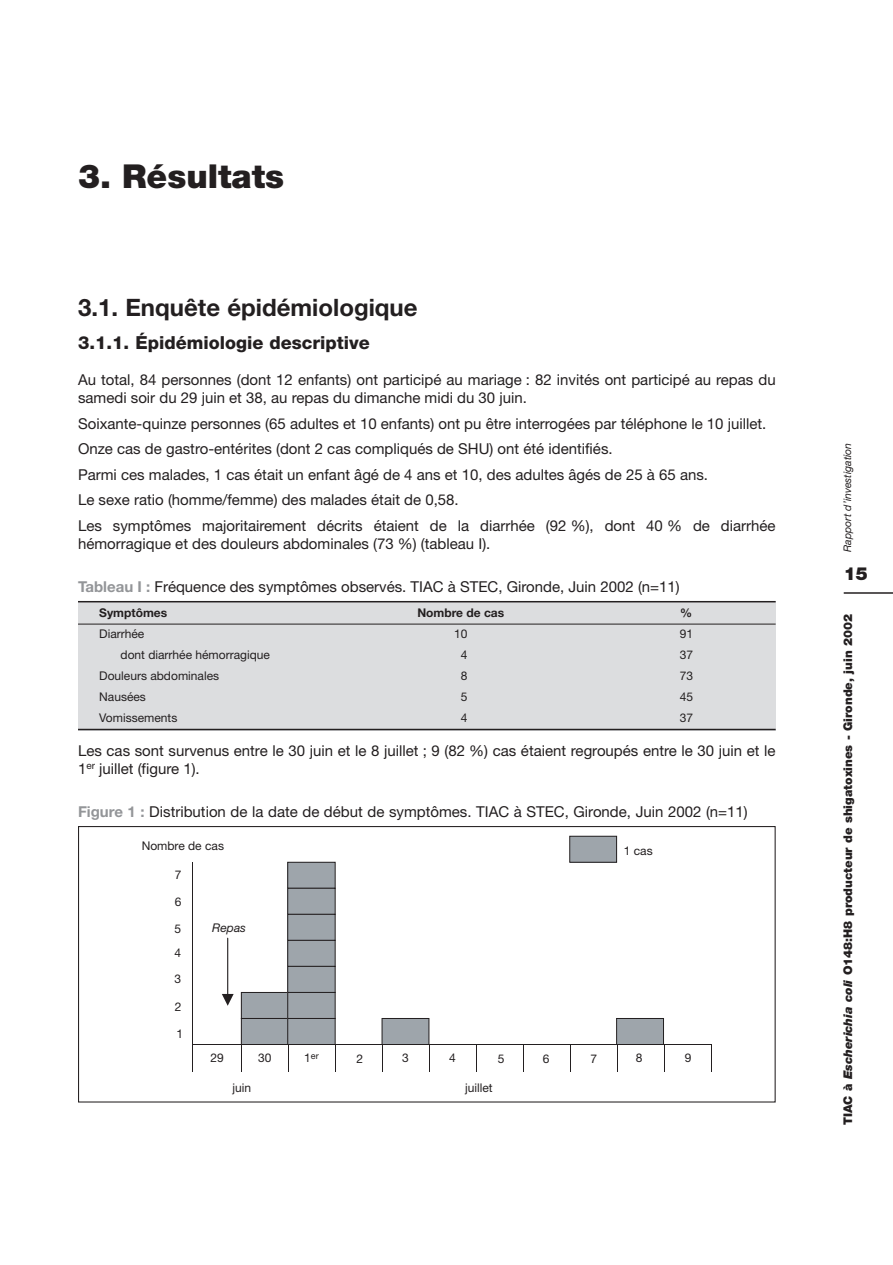
<style>
.page{position:relative;width:893px;height:1265px;background:#fff}
.page>*{position:absolute;margin:0;border:0;box-sizing:border-box;transform-origin:0 0}
.t1{font:900 33px "Helvetica Neue";color:#231f20}
.t2{font:700 24px "Helvetica Neue";color:#231f20}
.t3{font:800 18px "Helvetica Neue";color:#231f20}
.t4{font:900 18px "Helvetica Neue";color:#231f20}
.t5{font:15px/25.5px "Helvetica Neue";color:#231f20}
.t6{font:12px/25.2px "Helvetica Neue";color:#231f20;text-align:justify}
.t7{font:900 12px "Helvetica Neue";color:#231f20}
.t8{font:700 12px "Helvetica Neue";color:#231f20}
.t9{font:italic 12px "Helvetica Neue";color:#231f20}
.t10{font:italic 10.5px "Helvetica Neue";color:#231f20}
.t11{font:9px "Helvetica Neue";color:#231f20}
.s1{font-weight:700;color:#939598}
.s2{font-size:12px}
.s3{font-style:italic}
</style>
<div class="page">
<svg style="left:78px;top:592px;width:815px;height:511px"></svg>
<h1 class="t1" style="left:78px;top:165px;width:207px">3. Résultats</h1>
<h2 class="t2" style="left:78px;top:299px;width:341px">3.1. Enquête épidémiologique</h2>
<p class="t3" style="left:78px;top:336px;width:293px">3.1.1. Épidémiologie descriptive</p>
<p class="t5" style="left:78px;top:372px;width:699px;line-height:18px">Au total, 84 personnes (dont 12 enfants) ont participé au mariage : 82 invités ont participé au repas du samedi soir du 29 juin et 38, au repas du dimanche midi du 30 juin.</p>
<p class="t5" style="left:78px;top:412px;width:699px">Soixante-quinze personnes (65 adultes et 10 enfants) ont pu être interrogées par téléphone le 10 juillet.<br>Onze cas de gastro-entérites (dont 2 cas compliqués de SHU) ont été identifiés.<br>Parmi ces malades, 1 cas était un enfant âgé de 4 ans et 10, des adultes âgés de 25 à 65 ans.<br>Le sexe ratio (homme/femme) des malades était de 0,58.<br>Les symptômes majoritairement décrits étaient de la diarrhée (92 %), dont 40 % de diarrhée</p>
<p class="t5" style="left:78px;top:532px;width:414px">hémorragique et des douleurs abdominales (73 %) (tableau I).</p>
<p class="t5" style="left:78px;top:575px;width:603px"><span class="s1">Tableau I :</span> Fréquence des symptômes observés. TIAC à STEC, Gironde, Juin 2002 (n=11)</p>
<p class="t8" style="left:99px;top:609px;width:69px">Symptômes</p>
<p class="t8" style="left:417px;top:609px;width:88px">Nombre de cas</p>
<p class="t8" style="left:680px;top:609px;width:13px">%</p>
<p class="t6" style="left:99px;top:622px;width:47px">Diarrhée</p>
<p class="t6" style="left:454px;top:622px;width:15px">10</p>
<p class="t6" style="left:679px;top:622px;width:15px">91</p>
<p class="t6" style="left:121px;top:643px;width:151px">dont diarrhée hémorragique</p>
<p class="t6" style="left:461px;top:643px;width:8px">4</p>
<p class="t6" style="left:679px;top:643px;width:15px">37</p>
<p class="t6" style="left:99px;top:664px;width:121px">Douleurs abdominales</p>
<p class="t6" style="left:461px;top:664px;width:8px">8</p>
<p class="t6" style="left:679px;top:664px;width:15px">73</p>
<p class="t6" style="left:99px;top:685px;width:48px">Nausées</p>
<p class="t6" style="left:461px;top:685px;width:8px">5</p>
<p class="t6" style="left:679px;top:685px;width:15px">45</p>
<p class="t6" style="left:99px;top:706px;width:80px">Vomissements</p>
<p class="t6" style="left:461px;top:706px;width:8px">4</p>
<p class="t6" style="left:679px;top:706px;width:15px">37</p>
<p class="t5" style="left:78px;top:743px;width:699px;line-height:18px">Les cas sont survenus entre le 30 juin et le 8 juillet ; 9 (82 %) cas étaient regroupés entre le 30 juin et le<br>1<sup>er</sup> juillet (figure 1).</p>
<p class="t5" style="left:78px;top:800px;width:671px"><span class="s1">Figure 1 :</span> Distribution de la date de début de symptômes. TIAC à STEC, Gironde, Juin 2002 (n=11)</p>
<p class="t6" style="left:142px;top:834px;width:84px">Nombre de cas</p>
<p class="t6" style="left:175px;top:863px;width:8px">7</p>
<p class="t6" style="left:175px;top:890px;width:8px">6</p>
<p class="t6" style="left:174px;top:917px;width:8px">5<br>4<br>3</p>
<p class="t6" style="left:175px;top:995px;width:8px">2</p>
<p class="t6" style="left:177px;top:1022px;width:8px">1</p>
<p class="t6" style="left:211px;top:1046px;width:15px">29</p>
<p class="t6" style="left:258px;top:1046px;width:15px">30</p>
<p class="t11" style="left:304px;top:1053px;width:16px"><span class="s2">1</span>er</p>
<p class="t6" style="left:356px;top:1047px;width:8px">2</p>
<p class="t6" style="left:402px;top:1046px;width:8px">3</p>
<p class="t6" style="left:449px;top:1046px;width:8px">4</p>
<p class="t6" style="left:497px;top:1047px;width:8px">5</p>
<p class="t6" style="left:543px;top:1047px;width:8px">6</p>
<p class="t6" style="left:590px;top:1047px;width:8px">7</p>
<p class="t6" style="left:636px;top:1046px;width:8px">8</p>
<p class="t6" style="left:684px;top:1046px;width:8px">9</p>
<p class="t6" style="left:232px;top:1075px;width:20px">juin</p>
<p class="t6" style="left:465px;top:1075px;width:29px">juillet</p>
<p class="t6" style="left:623px;top:839px;width:30px">1 cas</p>
<p class="t9" style="left:212px;top:923px;width:35px">Repas</p>
<p class="t10" style="left:843px;top:552px;width:110px;rotate:-90deg">Rapport d’investigation</p>
<p class="t4" style="left:843px;top:567px;width:26px">15</p>
<p class="t7" style="left:843px;top:1125px;width:513px;rotate:-90deg">TIAC à <span class="s3">Escherichia coli</span> O148:H8 producteur de shigatoxines - Gironde, juin 2002</p>
</div>
